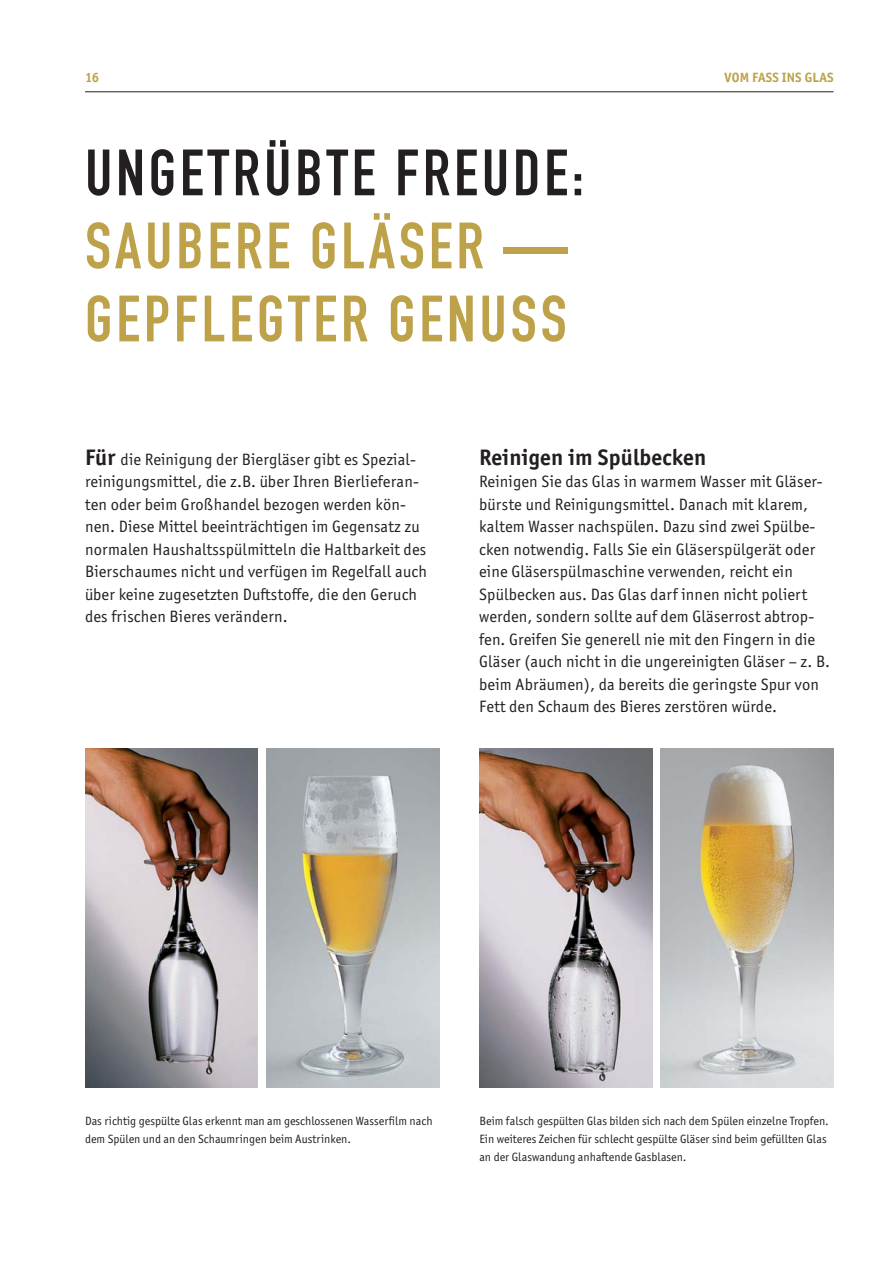
<style>
.page{position:relative;width:893px;height:1263px;background:#fff}
.page>*{position:absolute;margin:0;border:0;box-sizing:border-box;transform-origin:0 0}
.t1{font:700 64.35px/73.1px "DIN Condensed";letter-spacing:.06em;color:#bda249}
.t2{font:700 64.35px "DIN Condensed";letter-spacing:.06em;color:#231f20}
.t3{font:700 22.5px "Officina Sans ITC Pro";letter-spacing:.01em;color:#231f20}
.t4{font:16.5px/22.5px "Officina Sans ITC Pro";letter-spacing:.01em;color:#231f20}
.t5{font:700 13.5px "Officina Sans ITC Pro";letter-spacing:.01em;color:#bda249}
.t6{font:700 13.5px "Officina Ser ITC";color:#bda249}
.t7{font:12px/18px "Officina Sans ITC Pro";color:#231f20}
.s1{font-weight:700;font-size:22.5px}
</style>
<div class="page">
<img style="left:479px;top:749px;width:173px;height:339px">
<img style="left:661px;top:749px;width:172px;height:339px">
<img style="left:85px;top:749px;width:173px;height:339px">
<img style="left:266px;top:749px;width:173px;height:339px">
<hr style="left:85px;top:91px;width:748px;height:1px;background:#231f20">
<p class="t6" style="left:85px;top:69px;width:15px">16</p>
<p class="t5" style="left:724px;top:72px;width:110px">VOM FASS INS GLAS</p>
<h1 class="t2" style="left:85px;top:135px;width:500px">UNGETRÜBTE FREUDE:</h1>
<h1 class="t1" style="left:85px;top:210px;width:484px">SAUBERE GLÄSER —<br>GEPFLEGTER GENUSS</h1>
<p class="t4" style="left:85px;top:449px;width:343px"><span class="s1">Für</span> die Reinigung der Biergläser gibt es Spezial&shy;reinigungsmittel, die z.B. über Ihren Bierlieferan&shy;ten oder beim Großhandel bezogen werden kön&shy;nen. Diese Mittel beeinträchtigen im Gegensatz zu normalen Haushaltsspülmitteln die Haltbarkeit des Bierschaumes nicht und verfügen im Regelfall auch über keine zugesetzten Duftstoffe, die den Geruch des frischen Bieres verändern.</p>
<h2 class="t3" style="left:479px;top:448px;width:229px">Reinigen im Spülbecken</h2>
<p class="t4" style="left:479px;top:472px;width:352px">Reinigen Sie das Glas in warmem Wasser mit Gläser&shy;bürste und Reinigungsmittel. Danach mit klarem, kaltem Wasser nachspülen. Dazu sind zwei Spülbe&shy;cken not wendig. Falls Sie ein Gläserspülgerät oder eine Gläserspülmaschine verwenden, reicht ein Spülbecken aus. Das Glas darf innen nicht poliert werden, sondern sollte auf dem Gläserrost abtrop&shy;fen. Greifen Sie generell nie mit den Fingern in die Gläser (auch nicht in die ungereinigten Gläser – z. B. beim Abräumen), da bereits die geringste Spur von Fett den Schaum des Bieres zerstören würde.</p>
<p class="t7" style="left:85px;top:1113px;width:349px">Das richtig gespülte Glas erkennt man am geschlossenen Wasserfilm nach dem Spülen und an den Schaumringen beim Austrinken.</p>
<p class="t7" style="left:479px;top:1113px;width:351px">Beim falsch gespülten Glas bilden sich nach dem Spülen einzelne Tropfen.<br>Ein weiteres Zeichen für schlecht gespülte Gläser sind beim gefüllten Glas an der Glaswandung an haftende Gasblasen.</p>
</div>
